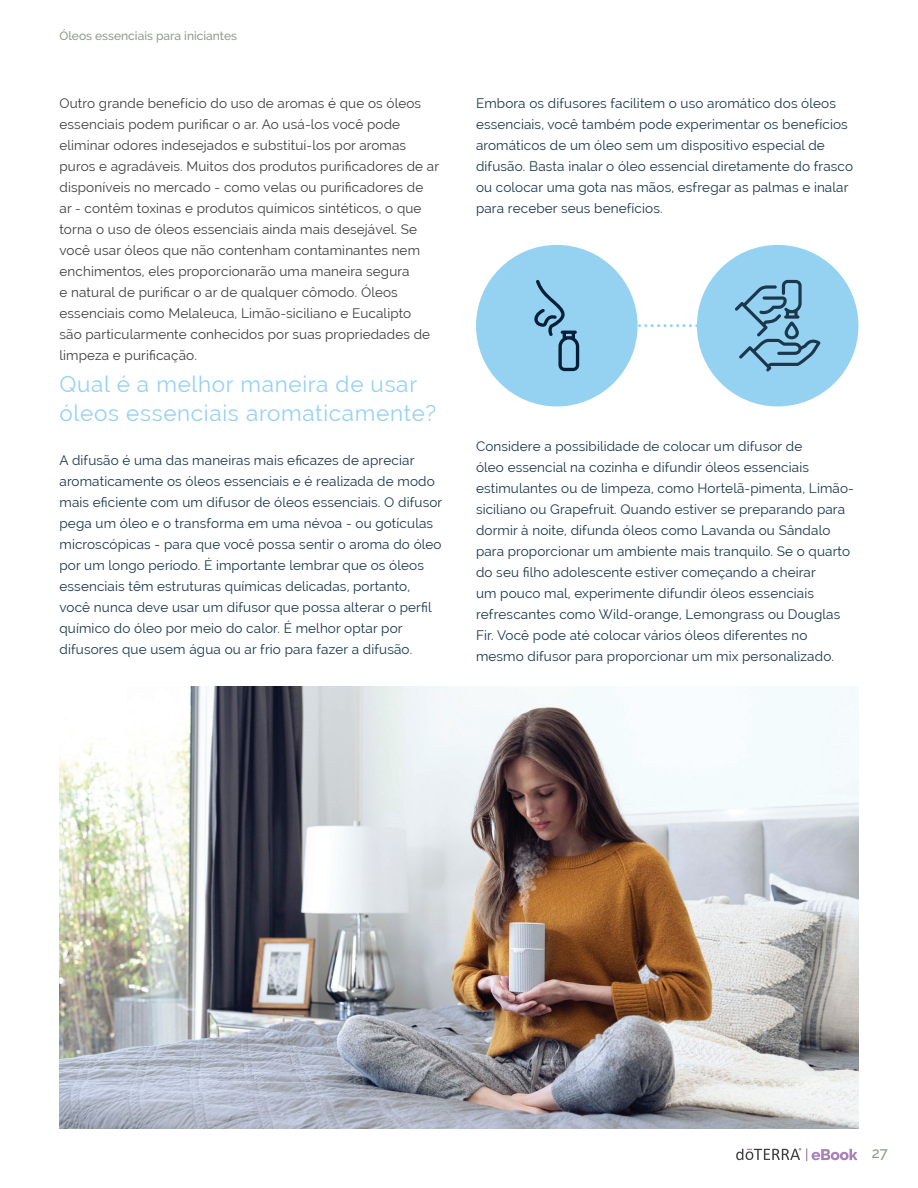
<style>
.page{position:relative;width:918px;height:1188px;background:#fff}
.page>*{position:absolute;margin:0;border:0;box-sizing:border-box;transform-origin:0 0}
.Intro_Paragraph{font:22.5px/28.5px "Raleway";letter-spacing:.03em;color:#95d2f2}
.t1{font:500 15px "Raleway";color:#909a8c}
.Body_Copy{font:13.5px/21px "Raleway";letter-spacing:.01em;color:#1a374b}
.Body_Copy-2{font:13.5px/21px "Raleway";letter-spacing:.01em;color:#3e3e3f}
.t2{font:500 12px "Raleway";color:#909a8c}
</style>
<div class="page">
<svg style="left:736px;top:1148px;width:122px;height:13px"></svg>
<img style="left:60px;top:687px;width:798px;height:441px">
<div style="left:697px;top:245px;width:161px;height:161px;background:#95d2f2;border-radius:50%"></div>
<svg style="left:735px;top:280px;width:86px;height:91px"></svg>
<svg style="left:638px;top:324px;width:59px;height:3px"></svg>
<div style="left:476px;top:245px;width:162px;height:161px;background:#95d2f2;border-radius:50%"></div>
<svg style="left:534px;top:280px;width:45px;height:91px"></svg>
<p class="t2" style="left:60px;top:28px;width:179px">Óleos essenciais para iniciantes</p>
<p class="Body_Copy-2" style="left:60px;top:92px;width:381px">Outro grande benefício do uso de aromas é que os óleos essenciais podem purificar o ar. Ao usá-los você pode eliminar odores indesejados e substituí-los por aromas puros e agradáveis. Muitos dos produtos purificadores de ar disponíveis no mercado - como velas ou purificadores de<br>ar - contêm toxinas e produtos químicos sintéticos, o que torna o uso de óleos essenciais ainda mais desejável. Se você usar óleos que não contenham contaminantes nem enchimentos, eles proporcionarão uma maneira segura<br>e natural de purificar o ar de qualquer cômodo. Óleos essenciais como Melaleuca, Limão-siciliano e Eucalipto<br>são particularmente conhecidos por suas propriedades de limpeza e purificação.</p>
<p class="Intro_Paragraph" style="left:60px;top:370px;width:378px">Qual é a melhor maneira de usar óleos essenciais aromaticamente?</p>
<p class="Body_Copy" style="left:60px;top:450px;width:384px">A difusão é uma das maneiras mais eficazes de apreciar aromaticamente os óleos essenciais e é realizada de modo mais eficiente com um difusor de óleos essenciais. O difusor pega um óleo e o transforma em uma névoa - ou gotículas microscópicas - para que você possa sentir o aroma do óleo por um longo período. É importante lembrar que os óleos essenciais têm estruturas químicas delicadas, portanto, você nunca deve usar um difusor que possa alterar o perfil químico do óleo por meio do calor. É melhor optar por difusores que usem água ou ar frio para fazer a difusão.</p>
<p class="Body_Copy" style="left:476px;top:92px;width:379px">Embora os difusores facilitem o uso aromático dos óleos essenciais, você também pode experimentar os benefícios aromáticos de um óleo sem um dispositivo especial de difusão. Basta inalar o óleo essencial diretamente do frasco ou colocar uma gota nas mãos, esfregar as palmas e inalar para receber seus benefícios.</p>
<p class="Body_Copy" style="left:476px;top:436px;width:380px">Considere a possibilidade de colocar um difusor de<br>óleo essencial na cozinha e difundir óleos essenciais estimulantes ou de limpeza, como Hortelã-pimenta, Limão&shy;siciliano ou Grapefruit. Quando estiver se preparando para dormir à noite, difunda óleos como Lavanda ou Sândalo para proporcionar um ambiente mais tranquilo. Se o quarto do seu filho adolescente estiver começando a cheirar<br>um pouco mal, experimente difundir óleos essenciais refrescantes como Wild-orange, Lemongrass ou Douglas Fir. Você pode até colocar vários óleos diferentes no mesmo difusor para proporcionar um mix personalizado.</p>
<p class="t1" style="left:872px;top:1144px;width:18px">27</p>
</div>
